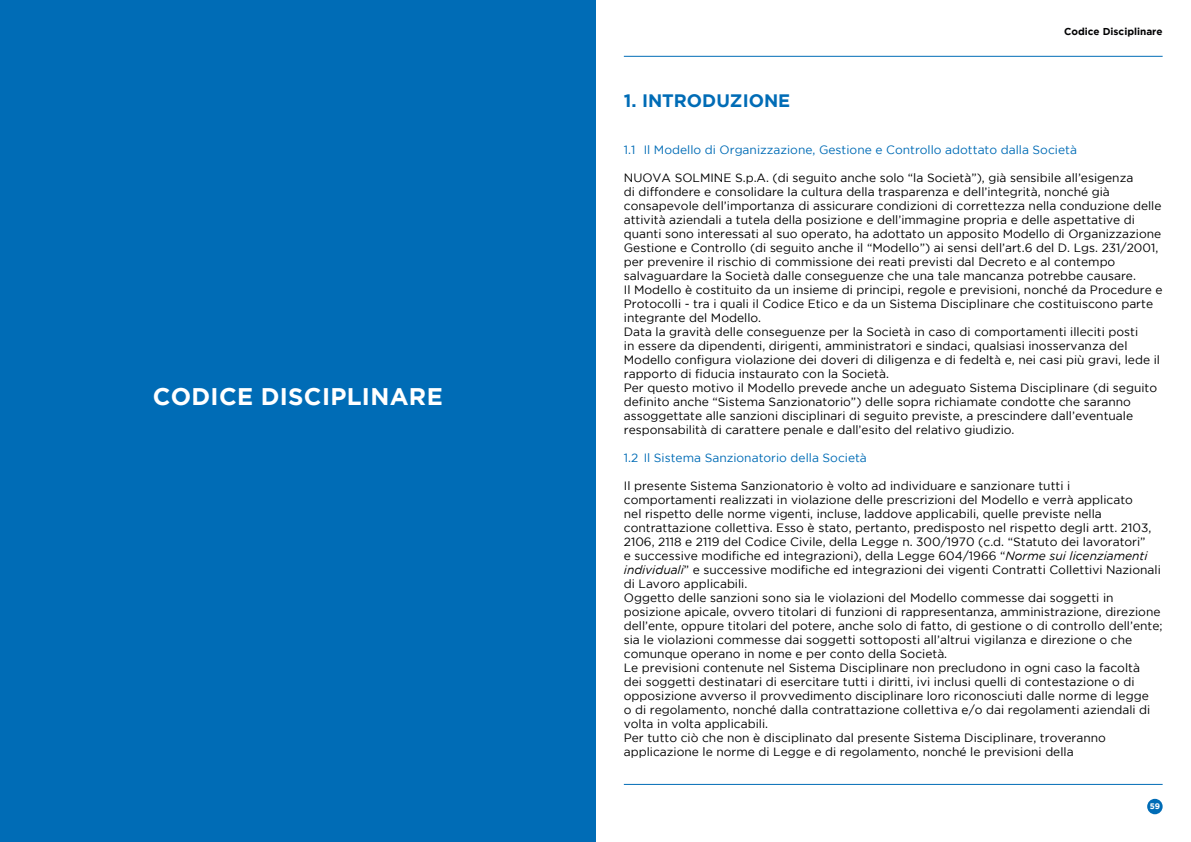
<style>
.page{position:relative;width:1191px;height:842px;background:#fff}
.page>*{position:absolute;margin:0;border:0;box-sizing:border-box;transform-origin:0 0}
.t1{font:700 24px "Gotham";letter-spacing:.015em;color:#fff}
.t2{font:700 18px "Gotham";color:#006cb6}
.t3{font:12px/14px "Gotham";color:#000}
.t4{font:12px "Gotham";color:#006cb6}
.t5{font:700 10px "Gotham";color:#020203}
.t6{font:700 8px "Gotham";color:#fff}
.s1{font-style:italic}
</style>
<div class="page">
<hr style="left:624px;top:784px;width:538px;height:1px;background:#006cb6">
<hr style="left:624px;top:56px;width:538px;height:1px;background:#006cb6">
<div style="left:1147px;top:799px;width:15px;height:15px;background:#006cb6;border-radius:50%"></div>
<div style="left:0;top:0;width:595px;height:842px;background:#006cb6"></div>
<h1 class="t1" style="left:153px;top:382px;width:291px">CODICE DISCIPLINARE</h1>
<p class="t5" style="left:1064px;top:26px;width:100px">Codice Disciplinare</p>
<h2 class="t2" style="left:624px;top:91px;width:168px">1. INTRODUZIONE</h2>
<p class="t4" style="left:624px;top:143px;width:454px">1.1 Il Modello di Organizzazione, Gestione e Controllo adottato dalla Società</p>
<p class="t3" style="left:624px;top:170px;width:540px">NUOVA SOLMINE S.p.A. (di seguito anche solo “la Società”), già sensibile all’esigenza<br>di diffondere e consolidare la cultura della trasparenza e dell’integrità, nonché già consapevole dell’importanza di assicurare condizioni di correttezza nella conduzione delle attività aziendali a tutela della posizione e dell’immagine propria e delle aspettative di quanti sono interessati al suo operato, ha adottato un apposito Modello di Organizzazione Gestione e Controllo (di seguito anche il “Modello”) ai sensi dell’art.6 del D. Lgs. 231/2001, per prevenire il rischio di commissione dei reati previsti dal Decreto e al contempo salvaguardare la Società dalle conseguenze che una tale mancanza potrebbe causare.<br>Il Modello è costituito da un insieme di principi, regole e previsioni, nonché da Procedure e Protocolli - tra i quali il Codice Etico e da un Sistema Disciplinare che costituiscono parte integrante del Modello.<br>Data la gravità delle conseguenze per la Società in caso di comportamenti illeciti posti<br>in essere da dipendenti, dirigenti, amministratori e sindaci, qualsiasi inosservanza del Modello configura violazione dei doveri di diligenza e di fedeltà e, nei casi più gravi, lede il rapporto di fiducia instaurato con la Società.<br>Per questo motivo il Modello prevede anche un adeguato Sistema Disciplinare (di seguito definito anche “Sistema Sanzionatorio”) delle sopra richiamate condotte che saranno assoggettate alle sanzioni disciplinari di seguito previste, a prescindere dall’eventuale responsabilità di carattere penale e dall’esito del relativo giudizio.</p>
<p class="t4" style="left:624px;top:451px;width:245px">1.2 Il Sistema Sanzionatorio della Società</p>
<p class="t3" style="left:624px;top:478px;width:540px">Il presente Sistema Sanzionatorio è volto ad individuare e sanzionare tutti i comportamenti realizzati in violazione delle prescrizioni del Modello e verrà applicato<br>nel rispetto delle norme vigenti, incluse, laddove applicabili, quelle previste nella contrattazione collettiva. Esso è stato, pertanto, predisposto nel rispetto degli artt. 2103, 2106, 2118 e 2119 del Codice Civile, della Legge n. 300/1970 (c.d. “Statuto dei lavoratori”<br>e successive modifiche ed integrazioni), della Legge 604/1966 “<span class="s1">Norme sui licenziamenti individuali</span>” e successive modifiche ed integrazioni dei vigenti Contratti Collettivi Nazionali di Lavoro applicabili.<br>Oggetto delle sanzioni sono sia le violazioni del Modello commesse dai soggetti in posizione apicale, ovvero titolari di funzioni di rappresentanza, amministrazione, direzione dell’ente, oppure titolari del potere, anche solo di fatto, di gestione o di controllo dell’ente; sia le violazioni commesse dai soggetti sottoposti all’altrui vigilanza e direzione o che comunque operano in nome e per conto della Società.<br>Le previsioni contenute nel Sistema Disciplinare non precludono in ogni caso la facoltà<br>dei soggetti destinatari di esercitare tutti i diritti, ivi inclusi quelli di contestazione o di opposizione avverso il provvedimento disciplinare loro riconosciuti dalle norme di legge<br>o di regolamento, nonché dalla contrattazione collettiva e/o dai regolamenti aziendali di volta in volta applicabili.<br>Per tutto ciò che non è disciplinato dal presente Sistema Disciplinare, troveranno applicazione le norme di Legge e di regolamento, nonché le previsioni della</p>
<p class="t6" style="left:1149px;top:802px;width:12px">59</p>
</div>
